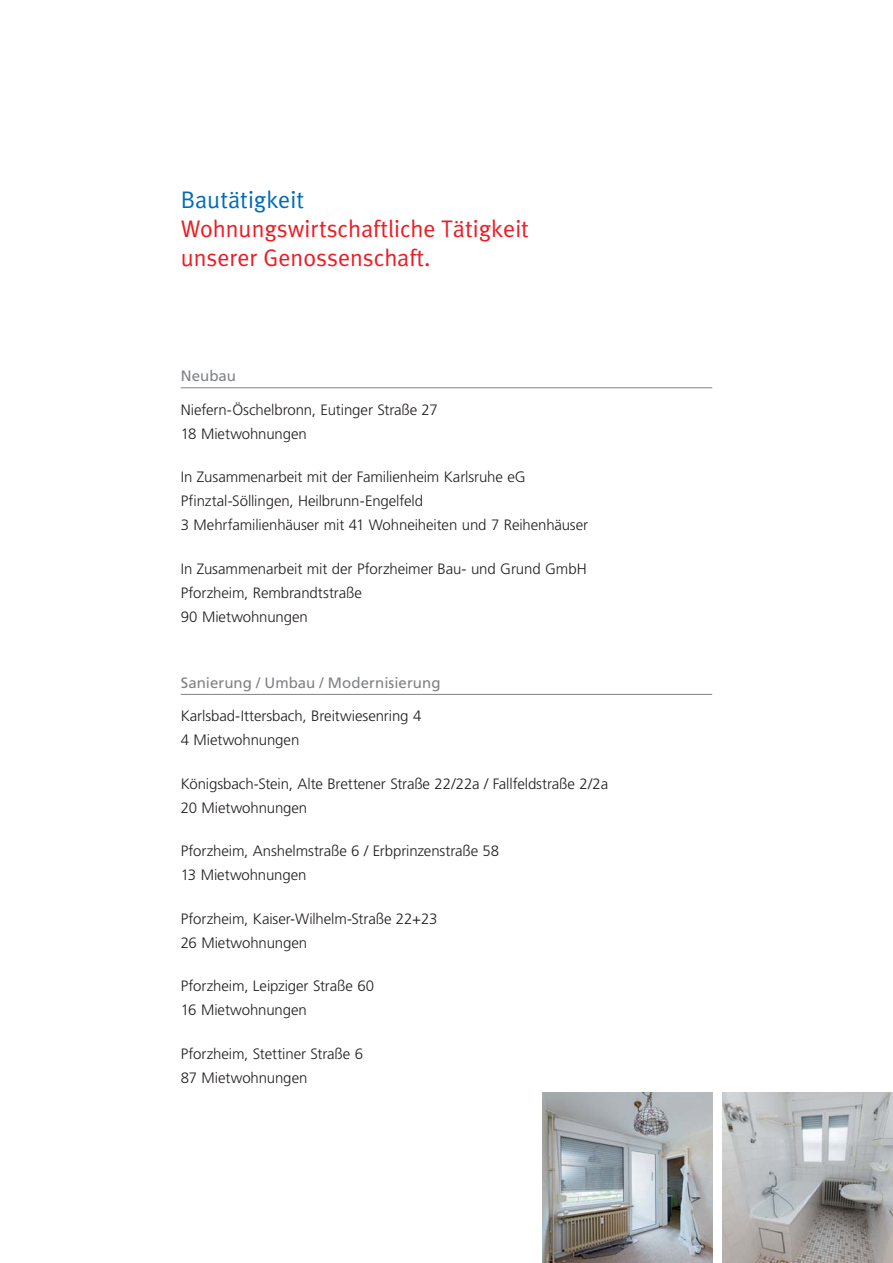
<style>
.page{position:relative;width:893px;height:1263px;background:#fff}
.page>*{position:absolute;margin:0;border:0;box-sizing:border-box;transform-origin:0 0}
.t1{font:24px/28.8px "Meta Plus Normal";color:#ed1c24}
.t2{font:24px "Meta Plus Normal";color:#006cb7}
.t3{font:300 15px/24px "Frutiger";letter-spacing:-.005em;color:#231f20}
.t4{font:15px "Frutiger";color:#808285}
</style>
<div class="page">
<hr style="left:181px;top:387px;width:531px;height:1px;background:#808285">
<hr style="left:181px;top:694px;width:531px;height:1px;background:#808285">
<img style="left:723px;top:1093px;width:170px;height:170px">
<img style="left:542px;top:1093px;width:170px;height:170px">
<h1 class="t2" style="left:181px;top:191px;width:125px">Bautätigkeit</h1>
<h1 class="t1" style="left:181px;top:217px;width:350px">Wohnungswirtschaftliche Tätigkeit unserer Genossenschaft.</h1>
<p class="t4" style="left:181px;top:370px;width:57px">Neubau</p>
<p class="t3" style="left:181px;top:399px;width:259px">Niefern-Öschelbronn, Eutinger Straße 27<br>18 Mietwohnungen</p>
<p class="t3" style="left:181px;top:466px;width:409px">In Zusammenarbeit mit der Familienheim Karlsruhe eG<br>Pfinztal-Söllingen, Heilbrunn-Engelfeld<br>3 Mehrfamilienhäuser mit 41 Wohneiheiten und 7 Reihenhäuser</p>
<p class="t3" style="left:181px;top:558px;width:407px">In Zusammenarbeit mit der Pforzheimer Bau- und Grund GmbH<br>Pforzheim, Rembrandtstraße<br>90 Mietwohnungen</p>
<p class="t4" style="left:181px;top:676px;width:261px">Sanierung / Umbau / Modernisierung</p>
<p class="t3" style="left:181px;top:705px;width:242px">Karlsbad-Ittersbach, Breitwiesenring 4<br>4 Mietwohnungen</p>
<p class="t3" style="left:181px;top:773px;width:429px">Königsbach-Stein, Alte Brettener Straße 22/22a / Fallfeldstraße 2/2a<br>20 Mietwohnungen</p>
<p class="t3" style="left:181px;top:840px;width:320px">Pforzheim, Anshelmstraße 6 / Erbprinzenstraße 58<br>13 Mietwohnungen</p>
<p class="t3" style="left:181px;top:908px;width:258px">Pforzheim, Kaiser-Wilhelm-Straße 22+23<br>26 Mietwohnungen</p>
<p class="t3" style="left:181px;top:975px;width:195px">Pforzheim, Leipziger Straße 60<br>16 Mietwohnungen</p>
<p class="t3" style="left:181px;top:1043px;width:184px">Pforzheim, Stettiner Straße 6<br>87 Mietwohnungen</p>
</div>
